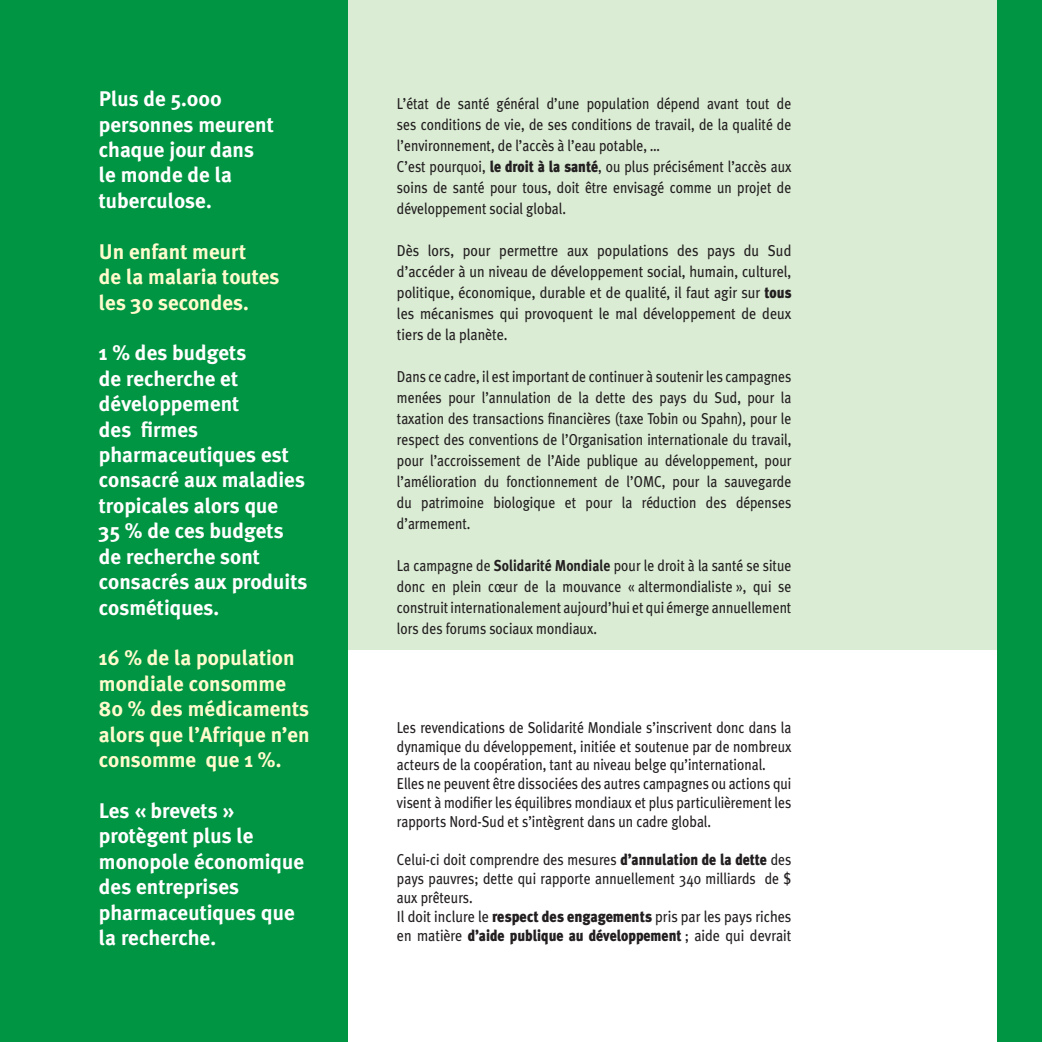
<style>
.page{position:relative;width:1042px;height:1042px;background:#fff}
.page>*{position:absolute;margin:0;border:0;box-sizing:border-box;transform-origin:0 0}
.t1{font:700 21.18px/25.4px "Meta Plus";color:#fff}
.t2{font:700 21.18px/25.4px "Meta Plus";color:#fffbcc}
.t3{font:15.75px/21px "Meta Plus";color:#231f20;scale:.87 1}
.t4{font:15.75px/21px "Meta Plus";color:#231f20;text-align:justify;scale:.9 1}
.s1{font-weight:900}
.s2{font-weight:700}
</style>
<div class="page">
<div style="left:294px;top:0;width:703px;height:649px;background:#daecd4"></div>
<div style="left:0;top:0;width:347px;height:1042px;background:#009543"></div>
<div style="left:997px;top:0;width:45px;height:1042px;background:#009543"></div>
<h1 class="t1" style="left:99px;top:88px;width:176px">Plus de 5.000 personnes meurent chaque jour dans le monde de la tuberculose.</h1>
<h1 class="t2" style="left:99px;top:241px;width:182px">Un enfant meurt<br>de la malaria toutes les 30 secondes.</h1>
<h1 class="t1" style="left:99px;top:342px;width:210px">1 % des budgets<br>de recherche et développement<br>des firmes pharmaceutiques est consacré aux maladies tropicales alors que<br>35 % de ces budgets de recherche sont consacrés aux produits cosmétiques.</h1>
<h1 class="t2" style="left:99px;top:647px;width:212px">16 % de la population mondiale consomme<br>80 % des médicaments alors que l’Afrique n’en consomme que 1 %.</h1>
<h1 class="t1" style="left:99px;top:800px;width:207px">Les « brevets » protègent plus le monopole économique des entreprises pharmaceutiques que la recherche.</h1>
<p class="t3" style="left:397px;top:94px;width:455px">L’état de santé général d’une population dépend avant tout de ses conditions de vie, de ses conditions de travail, de la qualité de l’environnement, de l’accès à l’eau potable, …<br>C’est pourquoi, <span class="s1">le droit à la santé</span>, ou plus précisément l’accès aux soins de santé pour tous, doit être envisagé comme un projet de développement social global.</p>
<p class="t4" style="left:397px;top:241px;width:440px">Dès lors, pour permettre aux populations des pays du Sud d’accéder à un niveau de développement social, humain, culturel, politique, économique, durable et de qualité, il faut agir sur <span class="s1">tous </span>les mécanismes qui provoquent le mal développement de deux tiers de la planète.</p>
<p class="t3" style="left:397px;top:367px;width:455px;text-align:justify">Dans ce cadre, il est important de continuer à soutenir les campagnes menées pour l’annulation de la dette des pays du Sud, pour la taxation des transactions financières (taxe Tobin ou Spahn), pour le respect des conventions de l’Organisation internationale du travail, pour l’accroissement de l’Aide publique au développement, pour l’amélioration du fonctionnement de l’OMC, pour la sauvegarde du patrimoine biologique et pour la réduction des dépenses d’armement.</p>
<p class="t3" style="left:397px;top:556px;width:455px;text-align:justify">La campagne de <span class="s2">Solidarité Mondiale</span> pour le droit à la santé se situe donc en plein cœur de la mouvance « altermondialiste », qui se construit internationalement aujourd’hui et qui émerge annuellement lors des forums sociaux mondiaux.</p>
<p class="t3" style="left:397px;top:719px;width:455px;line-height:18.9px">Les revendications de Solidarité Mondiale s’inscrivent donc dans la dynamique du développement, initiée et soutenue par de nombreux acteurs de la coopération, tant au niveau belge qu’international.<br>Elles ne peuvent être dissociées des autres campagnes ou actions qui visent à modifier les équilibres mondiaux et plus particulièrement les rapports Nord-Sud et s’intègrent dans un cadre global.</p>
<p class="t3" style="left:397px;top:851px;width:455px;line-height:18.9px">Celui-ci doit comprendre des mesures <span class="s1">d’annulation de la dette</span> des pays pauvres; dette qui rapporte annuellement 340 milliards de $ aux prêteurs.<br>Il doit inclure le <span class="s1">respect des engagements</span> pris par les pays riches en matière <span class="s1">d’aide publique au développement</span> ; aide qui devrait</p>
</div>
